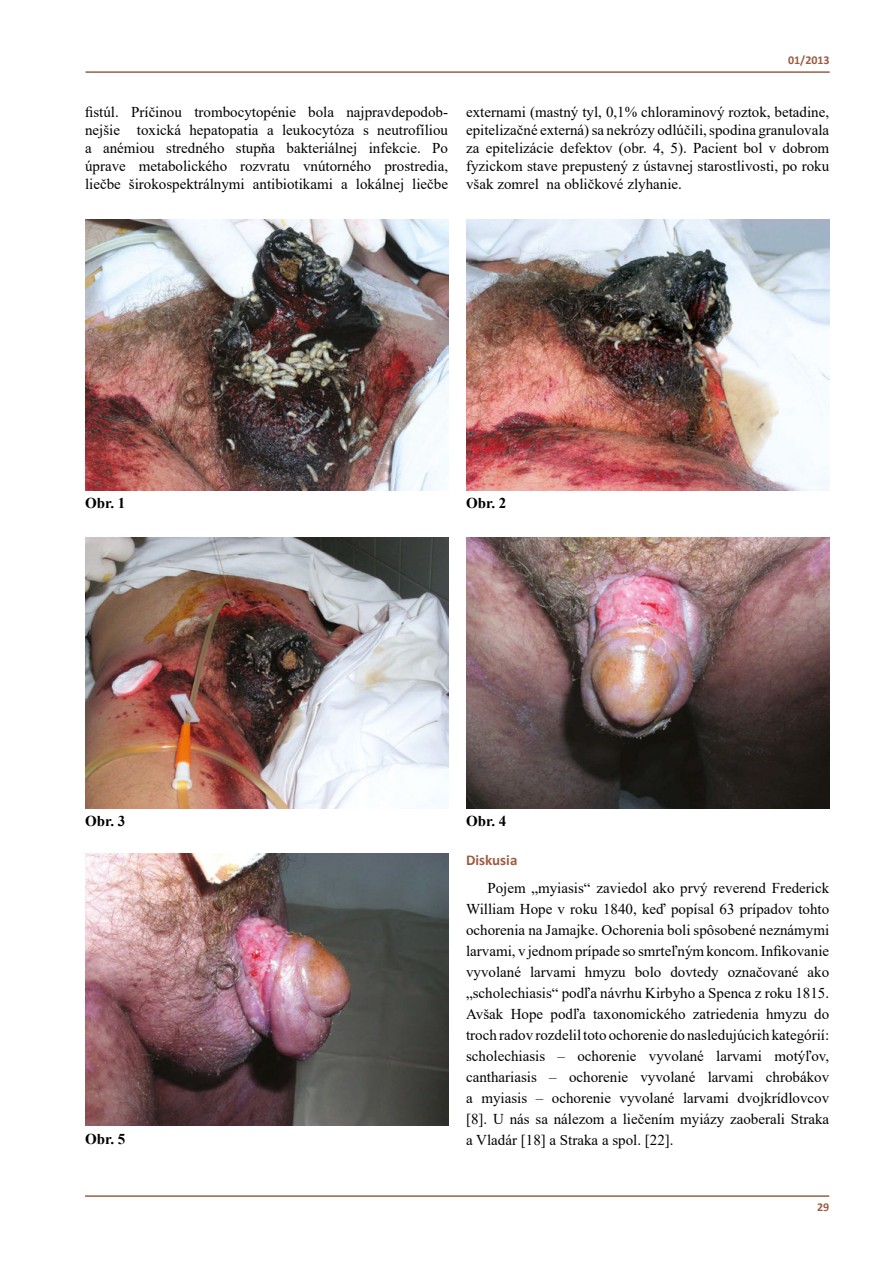
<style>
.page{position:relative;width:893px;height:1263px;background:#fff}
.page>*{position:absolute;margin:0;border:0;box-sizing:border-box;transform-origin:0 0}
.t1{font:15px/21px "Times New Roman";color:#000;text-align:justify}
.t2{font:700 15px "Times New Roman";color:#000}
.t3{font:700 15px "Calibri";color:#9c5d43}
.t4{font:700 12px "Calibri";color:#9c5d43}
</style>
<div class="page">
<hr style="left:86px;top:71px;width:744px;height:2px;background:#9c5d43">
<hr style="left:85px;top:1195px;width:744px;height:2px;background:#9c5d43">
<img style="left:85px;top:219px;width:363px;height:272px">
<img style="left:466px;top:219px;width:363px;height:272px">
<img style="left:85px;top:537px;width:363px;height:272px">
<img style="left:466px;top:537px;width:363px;height:272px">
<img style="left:85px;top:854px;width:363px;height:271px">
<p class="t1" style="left:85px;top:102px;width:365px;line-height:18px">fistúl. Príčinou trombocytopénie bola najpravdepodob&shy;nejšie toxická hepatopatia a leukocytóza s neutrofíliou a anémiou stredného stupňa bakteriálnej infekcie. Po úprave metabolického rozvratu vnútorného prostredia, liečbe širokospektrálnymi antibiotikami a lokálnej liečbe</p>
<p class="t4" style="left:788px;top:52px;width:43px">01/2013</p>
<p class="t1" style="left:466px;top:102px;width:365px;line-height:18px">externami (mastný tyl, 0,1% chloraminový roztok, betadine, epitelizačné externá) sa nekrózy odlúčili, spodina granulovala za epitelizácie defektov (obr. 4, 5). Pacient bol v dobrom fyzickom stave prepustený z ústavnej starostlivosti, po roku však zomrel na obličkové zlyhanie.</p>
<p class="t2" style="left:85px;top:493px;width:42px">Obr. 1</p>
<p class="t2" style="left:466px;top:493px;width:42px">Obr. 2</p>
<p class="t2" style="left:85px;top:810px;width:42px">Obr. 3</p>
<p class="t2" style="left:85px;top:1128px;width:42px">Obr. 5</p>
<p class="t2" style="left:466px;top:810px;width:42px">Obr. 4</p>
<p class="t3" style="left:466px;top:849px;width:53px">Diskusia</p>
<p class="t1" style="left:466px;top:877px;width:365px;text-indent:21px">Pojem „myiasis“ zaviedol ako prvý reverend Frederick William Hope v roku 1840, keď popísal 63 prípadov tohto ochorenia na Jamajke. Ochorenia boli spôsobené neznámymi larvami, v jednom prípade so smrteľným koncom. Infikovanie vyvolané larvami hmyzu bolo dovtedy označované ako „scholechiasis“ podľa návrhu Kirbyho a Spenca z roku 1815.<br>Avšak Hope podľa taxonomického zatriedenia hmyzu do troch radov rozdelil toto ochorenie do nasledujúcich kategórií: scholechiasis – ochorenie vyvolané larvami motýľov, canthariasis – ochorenie vyvolané larvami chrobákov a myiasis – ochorenie vyvolané larvami dvojkrídlovcov [8]. U nás sa nálezom a liečením myiázy zaoberali Straka a Vladár [18] a Straka a spol. [22].</p>
<p class="t4" style="left:817px;top:1198px;width:14px">29</p>
</div>
